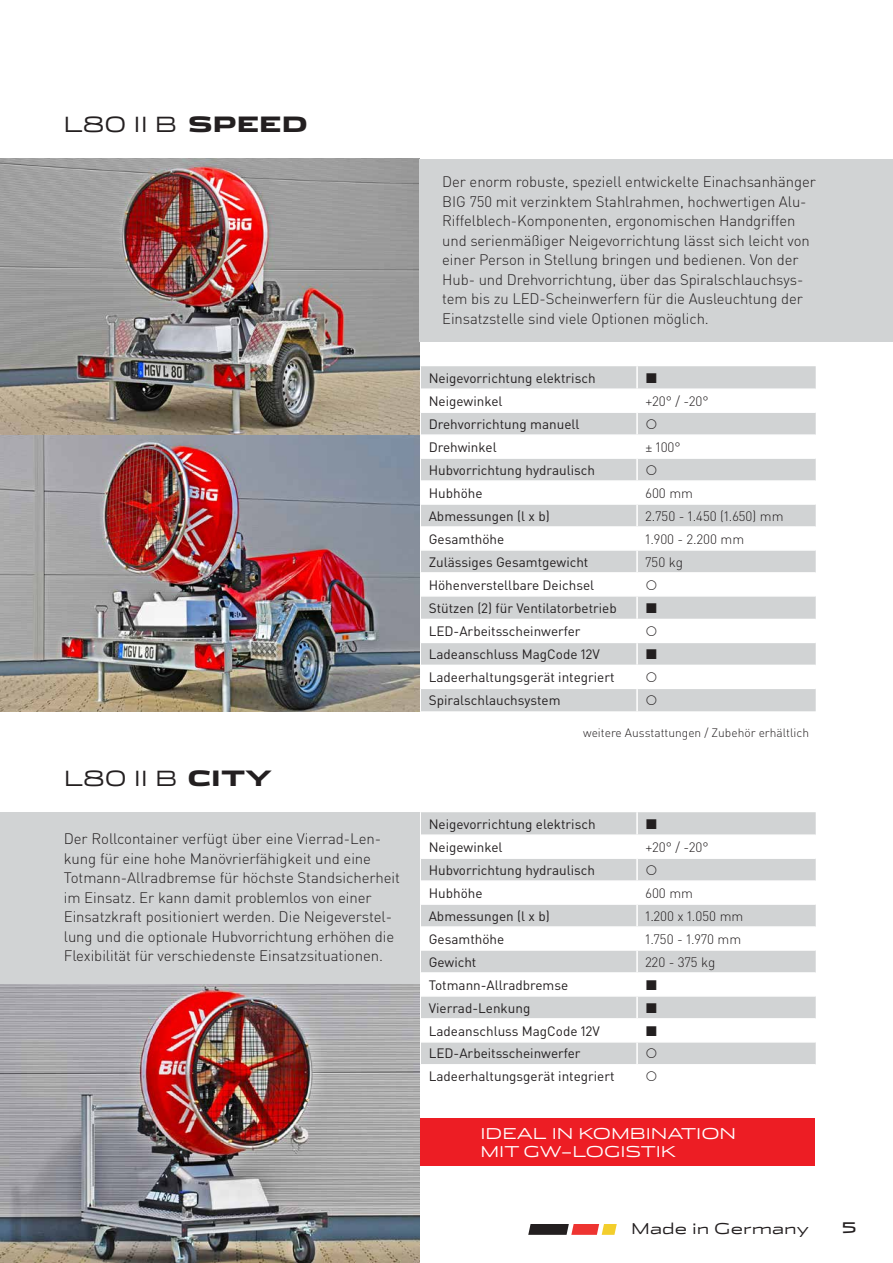
<style>
.page{position:relative;width:893px;height:1263px;background:#fff}
.page>*{position:absolute;margin:0;border:0;box-sizing:border-box;transform-origin:0 0}
.t1{font:300 21px "Stainless Ext";color:#231f20}
.t2{font:300 15px/19.5px "DIN Pro";letter-spacing:-.005em;color:#231f20}
.t3{font:300 15px/18px "Stainless Ext";color:#fff}
.t4{font:300 15px "Stainless Ext";color:#231f20}
.t5{font:14.7px "Stainless Ext";color:#231f20}
.t6{font:13.5px/23px "DIN Pro";color:#231f20}
.t7{font:300 13.5px "DIN Pro";color:#231f20}
.t8{font:300 12px "DIN Pro";color:#231f20}
.s1{font-weight:900}
</style>
<div class="page">
<div style="left:419px;top:1118px;width:396px;height:47px;background:#ed1d24"></div>
<div style="left:421px;top:812px;width:395px;height:22px;background:#d1d3d4"></div>
<svg style="left:421px;top:859px;width:395px;height:205px;fill:#d1d3d4"></svg>
<hr style="left:636px;top:812px;width:2px;height:22px;background:#fff">
<hr style="left:636px;top:859px;width:2px;height:21px;background:#fff">
<hr style="left:636px;top:882px;width:2px;height:21px;background:#fff">
<hr style="left:636px;top:905px;width:2px;height:21px;background:#fff">
<hr style="left:636px;top:928px;width:2px;height:21px;background:#fff">
<hr style="left:636px;top:951px;width:2px;height:21px;background:#fff">
<hr style="left:636px;top:974px;width:2px;height:21px;background:#fff">
<hr style="left:636px;top:997px;width:2px;height:21px;background:#fff">
<hr style="left:636px;top:1020px;width:2px;height:21px;background:#fff">
<hr style="left:636px;top:1042px;width:2px;height:22px;background:#fff">
<hr style="left:421px;top:880px;width:216px;height:2px;background:#fff">
<hr style="left:637px;top:880px;width:179px;height:2px;background:#fff">
<hr style="left:421px;top:903px;width:216px;height:2px;background:#fff">
<hr style="left:637px;top:903px;width:179px;height:2px;background:#fff">
<hr style="left:421px;top:926px;width:216px;height:2px;background:#fff">
<hr style="left:637px;top:926px;width:179px;height:2px;background:#fff">
<hr style="left:421px;top:949px;width:216px;height:2px;background:#fff">
<hr style="left:637px;top:949px;width:179px;height:2px;background:#fff">
<hr style="left:421px;top:972px;width:216px;height:2px;background:#fff">
<hr style="left:637px;top:972px;width:179px;height:2px;background:#fff">
<hr style="left:421px;top:995px;width:216px;height:2px;background:#fff">
<hr style="left:637px;top:995px;width:179px;height:2px;background:#fff">
<hr style="left:421px;top:1018px;width:216px;height:2px;background:#fff">
<hr style="left:637px;top:1018px;width:179px;height:2px;background:#fff">
<hr style="left:421px;top:1041px;width:216px;height:1px;background:#fff">
<hr style="left:637px;top:1041px;width:179px;height:1px;background:#fff">
<svg style="left:528px;top:1224px;width:89px;height:11px"></svg>
<div style="left:0;top:812px;width:419px;height:172px;background:#d1d3d4"></div>
<img style="left:0;top:984px;width:419px;height:279px">
<div style="left:421px;top:366px;width:395px;height:345px;background:#d1d3d4"></div>
<svg style="left:421px;top:390px;width:395px;height:298px"></svg>
<hr style="left:636px;top:366px;width:2px;height:22px;background:#fff">
<hr style="left:636px;top:390px;width:2px;height:21px;background:#fff">
<hr style="left:636px;top:413px;width:2px;height:21px;background:#fff">
<hr style="left:636px;top:436px;width:2px;height:21px;background:#fff">
<hr style="left:636px;top:459px;width:2px;height:21px;background:#fff">
<hr style="left:636px;top:482px;width:2px;height:21px;background:#fff">
<hr style="left:636px;top:505px;width:2px;height:21px;background:#fff">
<hr style="left:636px;top:528px;width:2px;height:21px;background:#fff">
<hr style="left:636px;top:551px;width:2px;height:21px;background:#fff">
<hr style="left:636px;top:574px;width:2px;height:21px;background:#fff">
<hr style="left:636px;top:597px;width:2px;height:22px;background:#fff">
<hr style="left:636px;top:620px;width:2px;height:22px;background:#fff">
<hr style="left:636px;top:643px;width:2px;height:22px;background:#fff">
<hr style="left:636px;top:666px;width:2px;height:22px;background:#fff">
<hr style="left:636px;top:689px;width:2px;height:22px;background:#fff">
<hr style="left:421px;top:388px;width:216px;height:2px;background:#fff">
<hr style="left:637px;top:388px;width:179px;height:2px;background:#fff">
<hr style="left:421px;top:411px;width:216px;height:2px;background:#fff">
<hr style="left:637px;top:411px;width:179px;height:2px;background:#fff">
<hr style="left:421px;top:434px;width:216px;height:2px;background:#fff">
<hr style="left:637px;top:434px;width:179px;height:2px;background:#fff">
<hr style="left:421px;top:457px;width:216px;height:2px;background:#fff">
<hr style="left:637px;top:457px;width:179px;height:2px;background:#fff">
<hr style="left:421px;top:480px;width:216px;height:2px;background:#fff">
<hr style="left:637px;top:480px;width:179px;height:2px;background:#fff">
<hr style="left:421px;top:503px;width:216px;height:2px;background:#fff">
<hr style="left:637px;top:503px;width:179px;height:2px;background:#fff">
<hr style="left:421px;top:526px;width:216px;height:2px;background:#fff">
<hr style="left:637px;top:526px;width:179px;height:2px;background:#fff">
<hr style="left:421px;top:549px;width:216px;height:2px;background:#fff">
<hr style="left:637px;top:549px;width:179px;height:2px;background:#fff">
<hr style="left:421px;top:572px;width:216px;height:2px;background:#fff">
<hr style="left:637px;top:572px;width:179px;height:2px;background:#fff">
<hr style="left:421px;top:595px;width:216px;height:2px;background:#fff">
<hr style="left:637px;top:595px;width:179px;height:2px;background:#fff">
<hr style="left:421px;top:619px;width:216px;height:1px;background:#fff">
<hr style="left:637px;top:619px;width:179px;height:1px;background:#fff">
<hr style="left:421px;top:642px;width:216px;height:1px;background:#fff">
<hr style="left:637px;top:642px;width:179px;height:1px;background:#fff">
<hr style="left:421px;top:665px;width:216px;height:1px;background:#fff">
<hr style="left:637px;top:665px;width:179px;height:1px;background:#fff">
<hr style="left:421px;top:688px;width:216px;height:1px;background:#fff">
<hr style="left:637px;top:688px;width:179px;height:1px;background:#fff">
<img style="left:0;top:159px;width:419px;height:552px">
<div style="left:419px;top:159px;width:474px;height:183px;background:#d1d3d4"></div>
<svg style="left:647px;top:819px;width:9px;height:10px"></svg>
<svg style="left:647px;top:865px;width:9px;height:10px"></svg>
<svg style="left:647px;top:980px;width:9px;height:9px"></svg>
<svg style="left:647px;top:1003px;width:9px;height:9px"></svg>
<svg style="left:647px;top:1025px;width:9px;height:10px"></svg>
<svg style="left:647px;top:1048px;width:9px;height:10px"></svg>
<svg style="left:647px;top:373px;width:9px;height:10px"></svg>
<svg style="left:647px;top:419px;width:9px;height:10px"></svg>
<svg style="left:647px;top:465px;width:9px;height:10px"></svg>
<svg style="left:647px;top:580px;width:9px;height:9px"></svg>
<svg style="left:647px;top:603px;width:9px;height:10px"></svg>
<svg style="left:647px;top:626px;width:9px;height:10px"></svg>
<svg style="left:647px;top:649px;width:9px;height:10px"></svg>
<svg style="left:647px;top:672px;width:9px;height:10px"></svg>
<svg style="left:647px;top:695px;width:9px;height:10px"></svg>
<h1 class="t1" style="left:64px;top:111px;width:245px">L80 II B <span class="s1">SPEED</span></h1>
<h1 class="t1" style="left:64px;top:766px;width:210px">L80 II B <span class="s1">CITY</span></h1>
<p class="t2" style="left:64px;top:828px;width:338px">Der Rollcontainer verfügt über eine Vierrad-Len&shy;kung für eine hohe Manövrierfähigkeit und eine Totmann-Allradbremse für höchste Standsicherheit im Einsatz. Er kann damit problemlos von einer Einsatzkraft positioniert werden. Die Neigeverstel&shy;lung und die optionale Hubvorrichtung erhöhen die Flexibilität für verschiedenste Einsatzsituationen.</p>
<p class="t2" style="left:442px;top:171px;width:375px">Der enorm robuste, speziell entwickelte Einachsanhänger BIG 750 mit verzinktem Stahlrahmen, hochwertigen Alu-Riffelblech-Komponenten, ergonomischen Handgriffen und serienmäßiger Neigevorrichtung lässt sich leicht von einer Person in Stellung bringen und bedienen. Von der Hub- und Drehvorrichtung, über das Spiralschlauchsys&shy;tem bis zu LED-Scheinwerfern für die Ausleuchtung der Einsatzstelle sind viele Optionen möglich.</p>
<p class="t6" style="left:429px;top:366px;width:168px">Neigevorrichtung elektrisch<br>Neigewinkel</p>
<p class="t6" style="left:429px;top:412px;width:152px">Drehvorrichtung manuell<br>Drehwinkel</p>
<p class="t6" style="left:429px;top:458px;width:168px">Hubvorrichtung hydraulisch<br>Hubhöhe</p>
<p class="t7" style="left:646px;top:392px;width:65px">+20° / -20°</p>
<p class="t7" style="left:646px;top:438px;width:37px">± 100°</p>
<p class="t7" style="left:646px;top:484px;width:49px">600 mm</p>
<p class="t6" style="left:429px;top:504px;width:123px">Abmessungen (l x b)</p>
<p class="t7" style="left:646px;top:507px;width:139px">2.750 - 1.450 (1.650) mm</p>
<p class="t6" style="left:429px;top:527px;width:77px">Gesamthöhe</p>
<p class="t7" style="left:646px;top:529px;width:100px">1.900 - 2.200 mm</p>
<p class="t6" style="left:429px;top:550px;width:161px">Zulässiges Gesamtgewicht</p>
<p class="t7" style="left:646px;top:552px;width:39px">750 kg</p>
<p class="t6" style="left:429px;top:572px;width:190px">Höhenverstellbare Deichsel<br>Stützen (2) für Ventilatorbetrieb<br>LED-Arbeitsscheinwerfer<br>Ladeanschluss MagCode 12V<br>Ladeerhaltungsgerät integriert<br>Spiralschlauchsystem</p>
<p class="t8" style="left:583px;top:724px;width:227px">weitere Ausstattungen / Zubehör erhältlich</p>
<p class="t6" style="left:429px;top:812px;width:168px">Neigevorrichtung elektrisch<br>Neigewinkel</p>
<p class="t6" style="left:429px;top:858px;width:168px">Hubvorrichtung hydraulisch<br>Hubhöhe</p>
<p class="t7" style="left:646px;top:838px;width:65px">+20° / -20°</p>
<p class="t7" style="left:646px;top:884px;width:49px">600 mm</p>
<p class="t6" style="left:429px;top:904px;width:123px">Abmessungen (l x b)</p>
<p class="t7" style="left:646px;top:907px;width:99px">1.200 x 1.050 mm</p>
<p class="t6" style="left:429px;top:927px;width:77px">Gesamthöhe</p>
<p class="t7" style="left:646px;top:929px;width:97px">1.750 - 1.970 mm</p>
<p class="t6" style="left:429px;top:950px;width:49px">Gewicht</p>
<p class="t7" style="left:646px;top:952px;width:71px">220 - 375 kg</p>
<p class="t6" style="left:429px;top:973px;width:187px">Totmann-Allradbremse<br>Vierrad-Lenkung<br>Ladeanschluss MagCode 12V<br>LED-Arbeitsscheinwerfer<br>Ladeerhaltungsgerät integriert</p>
<p class="t3" style="left:480px;top:1124px;width:257px">IDEAL IN KOMBINATION<br>MIT GW-LOGISTIK</p>
<p class="t4" style="left:631px;top:1220px;width:179px">Made in Germany</p>
<p class="t5" style="left:842px;top:1219px;width:16px">5</p>
</div>
